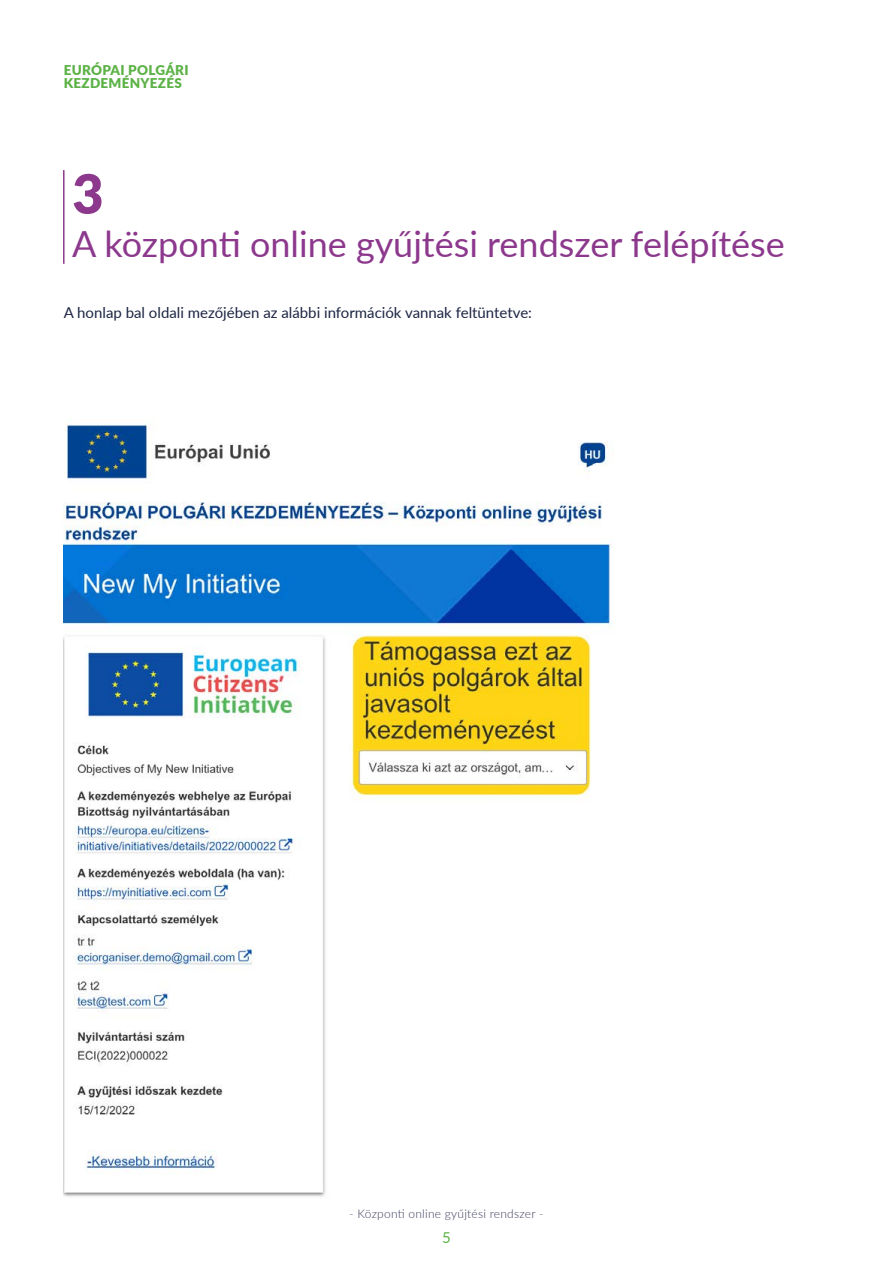
<style>
.page{position:relative;width:893px;height:1263px;background:#fff}
.page>*{position:absolute;margin:0;border:0;box-sizing:border-box;transform-origin:0 0}
.t1{font:900 54px "Lato";color:#8c388d}
.t2{font:36px "Lato";color:#8c388d}
.t3{font:15px "Lato";color:#1c2543}
.t4{font:15px "Lato";color:#5cb246}
.t5{font:900 13.5px/13.5px "Lato";letter-spacing:.02em;color:#5cb246}
.t6{font:300 12px "Lato";letter-spacing:.02em;color:#3c3e5c}
</style>
<div class="page">
<hr style="left:63px;top:170px;width:2px;height:94px;background:#8c388d">
<img style="left:64px;top:418px;width:548px;height:779px">
<p class="t5" style="left:64px;top:62px;width:126px">EURÓPAI POLGÁRI<br>KEZDEMÉNYEZÉS</p>
<h1 class="t1" style="left:72px;top:153px;width:33px">3</h1>
<h2 class="t2" style="left:72px;top:218px;width:714px">A központi online gyűjtési rendszer felépítése</h2>
<p class="t3" style="left:64px;top:301px;width:470px">A honlap bal oldali mezőjében az alábbi információk vannak feltüntetve:</p>
<p class="t6" style="left:349px;top:1206px;width:196px">- Központi online gyűjtési rendszer -</p>
<p class="t4" style="left:442px;top:1227px;width:10px">5</p>
</div>
